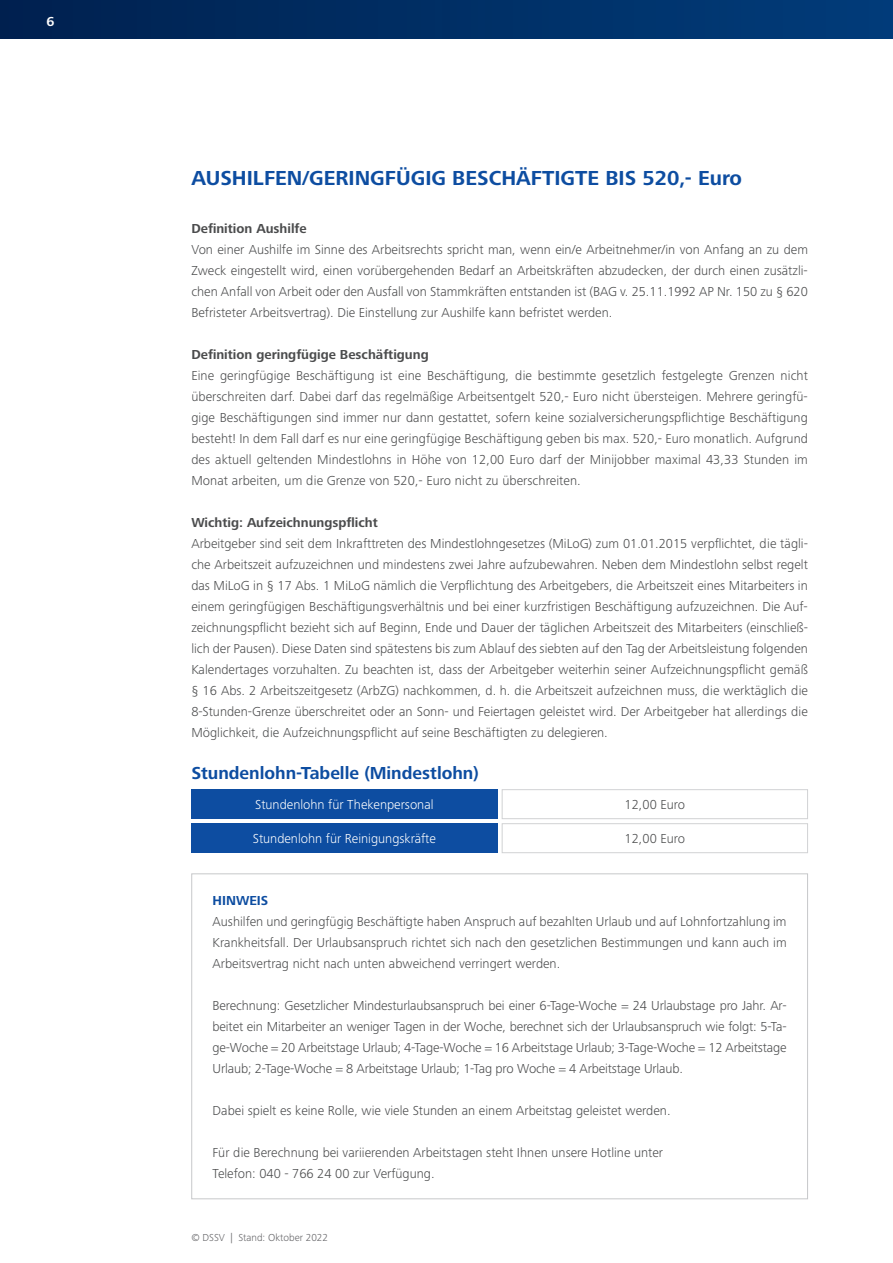
<style>
.page{position:relative;width:893px;height:1263px;background:#fff}
.page>*{position:absolute;margin:0;border:0;box-sizing:border-box;transform-origin:0 0}
.t1{font:700 21px "Frutiger Next Pro";color:#0d4da1}
.t2{font:700 18px "Frutiger Next Pro";color:#0d4da1}
.t3{font:300 13.5px/21px "Frutiger Next Pro";color:#4b4c4d;text-align:justify}
.t4{font:700 13.5px "Frutiger Next Pro";color:#4b4c4d}
.t5{font:300 13.5px "Frutiger Next Pro";color:#fff}
.t6{font:700 13.5px "Frutiger Next Pro";color:#0d4da1}
.t7{font:700 13.5px "Frutiger Next Pro";color:#fff}
.t8{font:300 10.5px "Frutiger Next Pro";color:#636366}
</style>
<div class="page">
<div style="left:0;top:0;width:893px;height:38px;background:linear-gradient(to right,#00214f,#013c7a)"></div>
<svg style="left:191px;top:873px;width:617px;height:326px"></svg>
<div style="left:502px;top:789px;width:306px;height:30px;border:1px solid #d1d2d4"></div>
<div style="left:191px;top:789px;width:306px;height:30px;background:#0d4da1"></div>
<div style="left:191px;top:823px;width:306px;height:30px;background:#0d4da1"></div>
<div style="left:502px;top:823px;width:306px;height:30px;border:1px solid #d1d2d4"></div>
<p class="t7" style="left:46px;top:14px;width:9px">6</p>
<h1 class="t1" style="left:191px;top:166px;width:552px">AUSHILFEN/GERINGFÜGIG BESCHÄFTIGTE BIS 520,- Euro</h1>
<p class="t4" style="left:191px;top:221px;width:117px">Definition Aushilfe</p>
<p class="t3" style="left:191px;top:239px;width:618px">Von einer Aushilfe im Sinne des Arbeitsrechts spricht man, wenn ein/e Arbeitnehmer/in von Anfang an zu dem Zweck eingestellt wird, einen vorübergehenden Bedarf an Arbeitskräften abzudecken, der durch einen zusätzli&shy;chen Anfall von Arbeit oder den Ausfall von Stammkräften entstanden ist (BAG v. 25.11.1992 AP Nr. 150 zu § 620<br>Befristeter Arbeitsvertrag). Die Einstellung zur Aushilfe kann befristet werden.</p>
<p class="t4" style="left:191px;top:347px;width:239px">Definition geringfügige Beschäftigung</p>
<p class="t3" style="left:191px;top:365px;width:618px">Eine geringfügige Beschäftigung ist eine Beschäftigung, die bestimmte gesetzlich festgelegte Grenzen nicht überschreiten darf. Dabei darf das regelmäßige Arbeitsentgelt 520,- Euro nicht übersteigen. Mehrere geringfü&shy;gige Beschäftigungen sind immer nur dann gestattet, sofern keine sozialversicherungspflichtige Beschäftigung besteht! In dem Fall darf es nur eine geringfügige Beschäftigung geben bis max. 520,- Euro monatlich. Aufgrund des aktuell geltenden Mindestlohns in Höhe von 12,00 Euro darf der Minijobber maximal 43,33 Stunden im Monat arbeiten, um die Grenze von 520,- Euro nicht zu überschreiten.</p>
<p class="t4" style="left:191px;top:515px;width:188px">Wichtig: Aufzeichnungspflicht</p>
<p class="t3" style="left:191px;top:533px;width:618px">Arbeitgeber sind seit dem Inkrafttreten des Mindestlohngesetzes (MiLoG) zum 01.01.2015 verpflichtet, die tägli&shy;che Arbeitszeit aufzuzeichnen und mindestens zwei Jahre aufzubewahren. Neben dem Mindestlohn selbst regelt das MiLoG in § 17 Abs. 1 MiLoG nämlich die Verpflichtung des Arbeitgebers, die Arbeitszeit eines Mitarbeiters in einem geringfügigen Beschäftigungsverhältnis und bei einer kurzfristigen Beschäftigung aufzuzeichnen. Die Auf&shy;zeichnungspflicht bezieht sich auf Beginn, Ende und Dauer der täglichen Arbeitszeit des Mitarbeiters (einschließ&shy;lich der Pausen). Diese Daten sind spätestens bis zum Ablauf des siebten auf den Tag der Arbeitsleistung folgenden Kalendertages vorzuhalten. Zu beachten ist, dass der Arbeitgeber weiterhin seiner Aufzeichnungspflicht gemäß § 16 Abs. 2 Arbeitszeitgesetz (ArbZG) nachkommen, d. h. die Arbeitszeit aufzeichnen muss, die werktäglich die 8‑Stunden‑Grenze überschreitet oder an Sonn- und Feiertagen geleistet wird. Der Arbeitgeber hat allerdings die Möglichkeit, die Aufzeichnungspflicht auf seine Beschäftigten zu delegieren.</p>
<h2 class="t2" style="left:191px;top:763px;width:289px">Stundenlohn-Tabelle (Mindestlohn)</h2>
<p class="t5" style="left:255px;top:797px;width:180px">Stundenlohn für Thekenpersonal</p>
<p class="t3" style="left:625px;top:794px;width:62px">12,00 Euro</p>
<p class="t5" style="left:253px;top:831px;width:185px">Stundenlohn für Reinigungskräfte</p>
<p class="t3" style="left:625px;top:828px;width:62px">12,00 Euro</p>
<p class="t6" style="left:213px;top:893px;width:57px">HINWEIS</p>
<p class="t3" style="left:213px;top:911px;width:576px">Aushilfen und geringfügig Beschäftigte haben Anspruch auf bezahlten Urlaub und auf Lohnfortzahlung im Krankheitsfall. Der Urlaubsanspruch richtet sich nach den gesetzlichen Bestimmungen und kann auch im Arbeitsvertrag nicht nach unten abweichend verringert werden.</p>
<p class="t3" style="left:213px;top:995px;width:576px">Berechnung: Gesetzlicher Mindesturlaubsanspruch bei einer 6-Tage-Woche = 24 Urlaubstage pro Jahr. Ar&shy;beitet ein Mitarbeiter an weniger Tagen in der Woche, berechnet sich der Urlaubsanspruch wie folgt: 5-Ta&shy;ge-Woche = 20 Arbeitstage Urlaub; 4-Tage-Woche = 16 Arbeitstage Urlaub; 3-Tage-Woche = 12 Arbeitstage Urlaub; 2-Tage-Woche = 8 Arbeitstage Urlaub; 1-Tag pro Woche = 4 Arbeitstage Urlaub.</p>
<p class="t3" style="left:213px;top:1100px;width:459px">Dabei spielt es keine Rolle, wie viele Stunden an einem Arbeitstag geleistet werden.</p>
<p class="t3" style="left:213px;top:1142px;width:452px">Für die Berechnung bei variierenden Arbeitstagen steht Ihnen unsere Hotline unter<br>Telefon: 040 - 766 24 00 zur Verfügung.</p>
<p class="t8" style="left:191px;top:1232px;width:138px">© DSSV | Stand: Oktober 2022</p>
</div>
